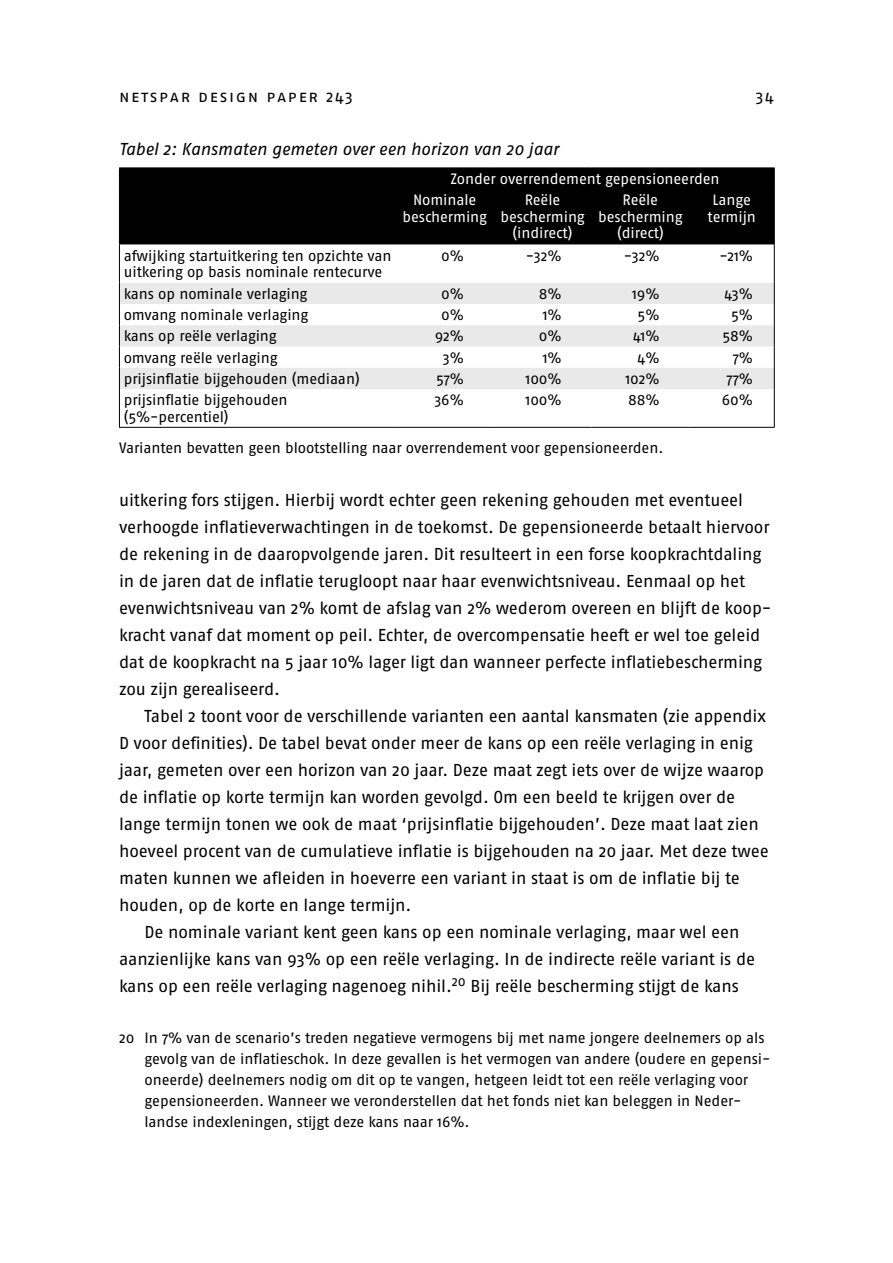
<style>
.page{position:relative;width:893px;height:1263px;background:#fff}
.page>*{position:absolute;margin:0;border:0;box-sizing:border-box;transform-origin:0 0}
.t1{font:17.25px/27px "Fago Pro";letter-spacing:-.005em;color:#000}
.t2{font:italic 17.25px "Fago Pro";letter-spacing:-.01em;color:#000}
.t3{font:16.5px "Fago Pro";letter-spacing:.1em;color:#000}
.t4{font:15px/21px "Fago Pro";letter-spacing:-.005em;color:#000}
.t5{font:15px/16.5px "Fago Pro";letter-spacing:-.005em;color:#fff;text-align:center}
</style>
<div class="page">
<div style="left:120px;top:169px;width:654px;height:75px;background:#000"></div>
<svg style="left:120px;top:283px;width:654px;height:106px;fill:#e9e9e9"></svg>
<hr style="left:119px;top:168px;width:277px;height:1px;background:#000">
<svg style="left:119px;top:168px;width:1px;height:21px"></svg>
<hr style="left:396px;top:168px;width:98px;height:1px;background:#000">
<hr style="left:494px;top:168px;width:97px;height:1px;background:#000">
<hr style="left:591px;top:168px;width:98px;height:1px;background:#000">
<hr style="left:689px;top:168px;width:86px;height:1px;background:#000">
<svg style="left:774px;top:168px;width:1px;height:21px"></svg>
<hr style="left:119px;top:189px;width:1px;height:55px;background:#000">
<hr style="left:774px;top:189px;width:1px;height:55px;background:#000">
<hr style="left:119px;top:244px;width:1px;height:39px;background:#000">
<hr style="left:774px;top:244px;width:1px;height:39px;background:#000">
<svg style="left:119px;top:283px;width:1px;height:106px"></svg>
<svg style="left:774px;top:283px;width:1px;height:106px"></svg>
<hr style="left:119px;top:389px;width:1px;height:38px;background:#000">
<hr style="left:774px;top:389px;width:1px;height:38px;background:#000">
<hr style="left:119px;top:427px;width:277px;height:1px;background:#000">
<hr style="left:396px;top:427px;width:98px;height:1px;background:#000">
<hr style="left:494px;top:427px;width:97px;height:1px;background:#000">
<hr style="left:591px;top:427px;width:98px;height:1px;background:#000">
<hr style="left:689px;top:427px;width:86px;height:1px;background:#000">
<p class="t3" style="left:119px;top:87px;width:235px">netspar design paper 243</p>
<p class="t3" style="left:756px;top:87px;width:20px">34</p>
<p class="t2" style="left:119px;top:138px;width:441px">Tabel 2: Kansmaten gemeten over een horizon van 20 jaar</p>
<p class="t5" style="left:413px;top:168px;width:308px;line-height:21.3px;text-align:left;text-indent:38px">Zonder overrendement gepensioneerden<br>Nominale</p>
<p class="t5" style="left:403px;top:208px;width:86px">bescherming</p>
<p class="t5" style="left:500px;top:192px;width:86px">Reële bescherming (indirect)</p>
<p class="t5" style="left:598px;top:192px;width:86px">Reële bescherming (direct)</p>
<p class="t5" style="left:708px;top:192px;width:50px">Lange termijn</p>
<p class="t4" style="left:124px;top:247px;width:269px;line-height:16.5px">afwijking startuitkering ten opzichte van uitkering op basis nominale rentecurve</p>
<p class="t4" style="left:441px;top:245px;width:24px">0%</p>
<p class="t4" style="left:526px;top:245px;width:37px">-32%</p>
<p class="t4" style="left:624px;top:245px;width:37px">-32%</p>
<p class="t4" style="left:719px;top:245px;width:35px">-21%</p>
<p class="t4" style="left:124px;top:283px;width:185px">kans op nominale verlaging</p>
<p class="t4" style="left:441px;top:283px;width:24px">0%</p>
<p class="t4" style="left:539px;top:283px;width:24px">8%</p>
<p class="t4" style="left:632px;top:283px;width:29px">19%</p>
<p class="t4" style="left:724px;top:283px;width:30px">43%</p>
<p class="t4" style="left:124px;top:304px;width:186px">omvang nominale verlaging</p>
<p class="t4" style="left:441px;top:304px;width:24px">0%</p>
<p class="t4" style="left:543px;top:304px;width:21px">1%</p>
<p class="t4" style="left:638px;top:304px;width:23px">5%</p>
<p class="t4" style="left:731px;top:304px;width:23px">5%</p>
<p class="t4" style="left:124px;top:326px;width:154px">kans op reële verlaging</p>
<p class="t4" style="left:435px;top:326px;width:31px">92%</p>
<p class="t4" style="left:539px;top:326px;width:24px">0%</p>
<p class="t4" style="left:633px;top:326px;width:28px">41%</p>
<p class="t4" style="left:723px;top:326px;width:32px">58%</p>
<p class="t4" style="left:124px;top:347px;width:155px">omvang reële verlaging</p>
<p class="t4" style="left:443px;top:347px;width:23px">3%</p>
<p class="t4" style="left:543px;top:347px;width:21px">1%</p>
<p class="t4" style="left:637px;top:347px;width:24px">4%</p>
<p class="t4" style="left:733px;top:347px;width:22px">7%</p>
<p class="t4" style="left:124px;top:368px;width:237px">prijsinflatie bijgehouden (mediaan)</p>
<p class="t4" style="left:436px;top:368px;width:29px">57%</p>
<p class="t4" style="left:525px;top:368px;width:38px">100%</p>
<p class="t4" style="left:625px;top:368px;width:36px">102%</p>
<p class="t4" style="left:727px;top:368px;width:28px">77%</p>
<p class="t4" style="left:124px;top:392px;width:165px;line-height:16.5px">prijsinflatie bijgehouden (5%-percentiel)</p>
<p class="t4" style="left:434px;top:389px;width:31px">36%</p>
<p class="t4" style="left:525px;top:389px;width:38px">100%</p>
<p class="t4" style="left:628px;top:389px;width:33px">88%</p>
<p class="t4" style="left:722px;top:389px;width:33px">60%</p>
<p class="t4" style="left:119px;top:437px;width:546px">Varianten bevatten geen blootstelling naar overrendement voor gepensioneerden.</p>
<p class="t1" style="left:119px;top:486px;width:654px">uitkering fors stijgen. Hierbij wordt echter geen rekening gehouden met eventueel verhoogde inflatieverwachtingen in de toekomst. De gepensioneerde betaalt hiervoor de rekening in de daaropvolgende jaren. Dit resulteert in een forse koopkrachtdaling in de jaren dat de inflatie terugloopt naar haar evenwichtsniveau. Eenmaal op het evenwichtsniveau van 2% komt de afslag van 2% wederom overeen en blijft de koop&shy;kracht vanaf dat moment op peil. Echter, de overcompensatie heeft er wel toe geleid dat de koopkracht na 5 jaar 10% lager ligt dan wanneer perfecte inflatiebescherming zou zijn gerealiseerd.</p>
<p class="t1" style="left:145px;top:702px;width:623px">Tabel 2 toont voor de verschillende varianten een aantal kansmaten (zie appendix</p>
<p class="t1" style="left:119px;top:729px;width:635px">D voor definities). De tabel bevat onder meer de kans op een reële verlaging in enig</p>
<p class="t1" style="left:119px;top:756px;width:647px">jaar, gemeten over een horizon van 20 jaar. Deze maat zegt iets over de wijze waarop</p>
<p class="t1" style="left:119px;top:783px;width:618px">de inflatie op korte termijn kan worden gevolgd. Om een beeld te krijgen over de</p>
<p class="t1" style="left:119px;top:810px;width:641px">lange termijn tonen we ook de maat ‘prijsinflatie bijgehouden’. Deze maat laat zien</p>
<p class="t1" style="left:119px;top:837px;width:651px">hoeveel procent van de cumulatieve inflatie is bijgehouden na 20 jaar. Met deze twee</p>
<p class="t1" style="left:119px;top:864px;width:622px">maten kunnen we afleiden in hoeverre een variant in staat is om de inflatie bij te</p>
<p class="t1" style="left:119px;top:891px;width:294px">houden, op de korte en lange termijn.</p>
<p class="t1" style="left:145px;top:918px;width:596px">De nominale variant kent geen kans op een nominale verlaging, maar wel een</p>
<p class="t1" style="left:119px;top:945px;width:638px">aanzienlijke kans van 93% op een reële verlaging. In de indirecte reële variant is de</p>
<p class="t1" style="left:119px;top:972px;width:621px">kans op een reële verlaging nagenoeg nihil.<sup>20</sup> Bij reële bescherming stijgt de kans</p>
<p class="t4" style="left:145px;top:1027px;width:627px;text-indent:-26px">20 In 7% van de scenario’s treden negatieve vermogens bij met name jongere deelnemers op als gevolg van de inflatieschok. In deze gevallen is het vermogen van andere (oudere en gepensi&shy;oneerde) deelnemers nodig om dit op te vangen, hetgeen leidt tot een reële verlaging voor gepensioneerden. Wanneer we veronderstellen dat het fonds niet kan beleggen in Neder&shy;landse indexleningen, stijgt deze kans naar 16%.</p>
</div>
